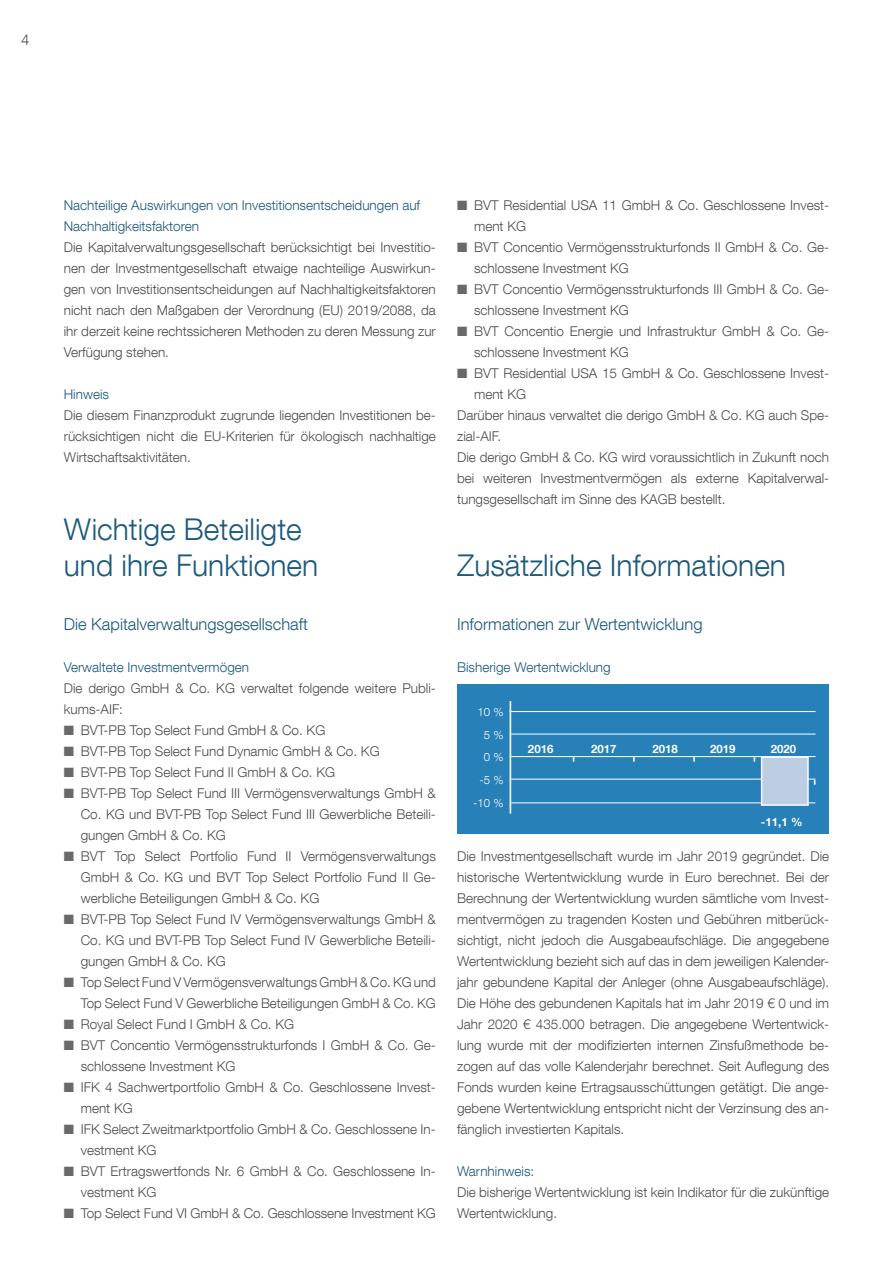
<style>
.page{position:relative;width:893px;height:1263px;background:#fff}
.page>*{position:absolute;margin:0;border:0;box-sizing:border-box;transform-origin:0 0}
.t1{font:300 30px/36px "Helvetica Neue LT Com";color:#1c597c}
.t2{font:300 16.5px "Helvetica Neue LT Com";color:#1c597c}
.t3{font:300 15px "Helvetica Neue LT Com";color:#4b4c4d}
.t4{font:300 13.5px/21px "Helvetica Neue LT Com";color:#4b4c4d}
.t5{font:300 13.5px/21px "Helvetica Neue LT Com";color:#1c597c}
.t6{font:700 11.4px "Helvetica Neue LT Com";color:#fff}
.t7{font:300 11.4px/22.6px "Helvetica Neue LT Com";color:#fff;text-align:right}
.s1{color:#69696c}
</style>
<div class="page">
<div style="left:457px;top:684px;width:371px;height:149px;background:#2781b8"></div>
<hr style="left:509px;top:711px;width:306px;height:1px;background:#fff">
<hr style="left:509px;top:734px;width:306px;height:1px;background:#fff">
<hr style="left:509px;top:756px;width:306px;height:1px;background:#fff">
<hr style="left:509px;top:779px;width:306px;height:1px;background:#fff">
<hr style="left:509px;top:802px;width:306px;height:1px;background:#fff">
<hr style="left:510px;top:701px;width:1px;height:112px;background:#fff">
<div style="left:761px;top:756px;width:48px;height:50px;background:#bccde4;border:1px solid #fff"></div>
<p class="t3" style="left:21px;top:30px;width:10px">4</p>
<p class="t5" style="left:64px;top:194px;width:358px">Nachteilige Auswirkungen von Investitionsentscheidungen auf<br>Nachhaltigkeitsfaktoren</p>
<p class="t4" style="left:64px;top:236px;width:374px;text-align:justify">Die Kapitalverwaltungsgesellschaft berücksichtigt bei Investitio&shy;nen der Investmentgesellschaft etwaige nachteilige Auswirkun&shy;gen von Investitionsentscheidungen auf Nachhaltigkeitsfaktoren nicht nach den Maßgaben der Verordnung (EU) 2019/2088, da ihr derzeit keine rechtssicheren Methoden zu deren Messung zur Verfügung stehen.</p>
<p class="t5" style="left:64px;top:383px;width:47px">Hinweis</p>
<p class="t4" style="left:64px;top:404px;width:374px;text-align:justify">Die diesem Finanzprodukt zugrunde liegenden Investitionen be&shy;rücksichtigen nicht die EU-Kriterien für ökologisch nachhaltige Wirtschaftsaktivitäten.</p>
<h1 class="t1" style="left:64px;top:510px;width:256px">Wichtige Beteiligte und ihre Funktionen</h1>
<p class="t2" style="left:64px;top:614px;width:246px">Die Kapitalverwaltungsgesellschaft</p>
<p class="t5" style="left:64px;top:656px;width:187px">Verwaltete Investmentvermögen</p>
<p class="t4" style="left:64px;top:677px;width:374px">Die derigo GmbH &amp; Co. KG verwaltet folgende weitere Publi&shy;kums-AIF:</p>
<p class="t4" style="left:64px;top:719px;width:263px"><span class="s1">■</span> BVT-PB Top Select Fund GmbH &amp; Co. KG</p>
<p class="t4" style="left:64px;top:740px;width:317px"><span class="s1">■</span> BVT-PB Top Select Fund Dynamic GmbH &amp; Co. KG</p>
<p class="t4" style="left:64px;top:761px;width:273px"><span class="s1">■</span> BVT-PB Top Select Fund II GmbH &amp; Co. KG</p>
<p class="t4" style="left:81px;top:782px;width:357px;text-align:justify;text-indent:-17px"><span class="s1">■</span> BVT-PB Top Select Fund III Vermögensverwaltungs GmbH &amp; Co. KG und BVT-PB Top Select Fund III Gewerbliche Beteili&shy;gungen GmbH &amp; Co. KG</p>
<p class="t4" style="left:81px;top:845px;width:357px;text-align:justify;text-indent:-17px"><span class="s1">■</span> BVT Top Select Portfolio Fund II Vermögensverwaltungs GmbH &amp; Co. KG und BVT Top Select Portfolio Fund II Ge&shy;werbliche Beteiligungen GmbH &amp; Co. KG</p>
<p class="t4" style="left:81px;top:908px;width:357px;text-align:justify;text-indent:-17px"><span class="s1">■</span> BVT-PB Top Select Fund IV Vermögensverwaltungs GmbH &amp; Co. KG und BVT-PB Top Select Fund IV Gewerbliche Beteili&shy;gungen GmbH &amp; Co. KG</p>
<p class="t4" style="left:64px;top:971px;width:374px;text-align:right"><span class="s1">■</span> Top Select Fund V Vermögensverwaltungs GmbH &amp; Co. KG und<br>Top Select Fund V Gewerbliche Beteiligungen GmbH &amp; Co. KG</p>
<p class="t4" style="left:64px;top:1013px;width:232px"><span class="s1">■</span> Royal Select Fund I GmbH &amp; Co. KG</p>
<p class="t4" style="left:81px;top:1034px;width:357px;text-indent:-17px"><span class="s1">■</span> BVT Concentio Vermögensstrukturfonds I GmbH &amp; Co. Ge&shy;schlossene Investment KG</p>
<p class="t4" style="left:81px;top:1076px;width:357px;text-indent:-17px"><span class="s1">■</span> IFK 4 Sachwertportfolio GmbH &amp; Co. Geschlossene Invest&shy;ment KG</p>
<p class="t4" style="left:81px;top:1118px;width:357px;text-indent:-17px"><span class="s1">■</span> IFK Select Zweitmarktportfolio GmbH &amp; Co. Geschlossene In&shy;vestment KG</p>
<p class="t4" style="left:81px;top:1160px;width:357px;text-indent:-17px"><span class="s1">■</span> BVT Ertragswertfonds Nr. 6 GmbH &amp; Co. Geschlossene In&shy;vestment KG</p>
<p class="t4" style="left:64px;top:1202px;width:374px"><span class="s1">■</span> Top Select Fund VI GmbH &amp; Co. Geschlossene Investment KG</p>
<p class="t4" style="left:474px;top:195px;width:357px;text-indent:-17px"><span class="s1">■</span> BVT Residential USA 11 GmbH &amp; Co. Geschlossene Invest&shy;ment KG</p>
<p class="t4" style="left:474px;top:237px;width:357px;text-indent:-17px"><span class="s1">■</span> BVT Concentio Vermögensstrukturfonds II GmbH &amp; Co. Ge&shy;schlossene Investment KG</p>
<p class="t4" style="left:474px;top:279px;width:357px;text-indent:-17px"><span class="s1">■</span> BVT Concentio Vermögensstrukturfonds III GmbH &amp; Co. Ge&shy;schlossene Investment KG</p>
<p class="t4" style="left:474px;top:321px;width:357px;text-indent:-17px"><span class="s1">■</span> BVT Concentio Energie und Infrastruktur GmbH &amp; Co. Ge&shy;schlossene Investment KG</p>
<p class="t4" style="left:457px;top:363px;width:374px"><span class="s1">■</span> BVT Residential USA 15 GmbH &amp; Co. Geschlossene Invest-</p>
<p class="t4" style="left:474px;top:384px;width:54px">ment KG</p>
<p class="t4" style="left:457px;top:405px;width:374px">Darüber hinaus verwaltet die derigo GmbH &amp; Co. KG auch Spe-</p>
<p class="t4" style="left:457px;top:426px;width:46px">zial-AIF.</p>
<p class="t4" style="left:457px;top:447px;width:374px">Die derigo GmbH &amp; Co. KG wird voraussichtlich in Zukunft noch</p>
<p class="t4" style="left:457px;top:468px;width:374px">bei weiteren Investmentvermögen als externe Kapitalverwal-</p>
<p class="t4" style="left:457px;top:489px;width:270px">tungsgesellschaft im Sinne des KAGB bestellt.</p>
<h1 class="t1" style="left:457px;top:547px;width:330px">Zusätzliche Informationen</h1>
<p class="t2" style="left:457px;top:614px;width:247px">Informationen zur Wertentwicklung</p>
<p class="t5" style="left:457px;top:657px;width:155px">Bisherige Wertentwicklung</p>
<p class="t7" style="left:473px;top:701px;width:32px">10 %<br>5 %<br>0 % -5 % -10 %</p>
<p class="t6" style="left:528px;top:742px;width:27px">2016</p>
<p class="t6" style="left:591px;top:742px;width:27px">2017</p>
<p class="t6" style="left:652px;top:742px;width:27px">2018</p>
<p class="t6" style="left:710px;top:742px;width:27px">2019</p>
<p class="t6" style="left:771px;top:742px;width:27px">2020</p>
<p class="t6" style="left:761px;top:815px;width:43px">-11,1 %</p>
<p class="t4" style="left:457px;top:846px;width:374px;text-align:justify">Die Investmentgesellschaft wurde im Jahr 2019 gegründet. Die historische Wertentwicklung wurde in Euro berechnet. Bei der Berechnung der Wertentwicklung wurden sämtliche vom Invest&shy;mentvermögen zu tragenden Kosten und Gebühren mitberück&shy;sichtigt, nicht jedoch die Ausgabeaufschläge. Die angegebene Wertentwicklung bezieht sich auf das in dem jeweiligen Kalender&shy;jahr gebundene Kapital der Anleger (ohne Ausgabeaufschläge).<br>Die Höhe des gebundenen Kapitals hat im Jahr 2019 € 0 und im Jahr 2020 € 435.000 betragen. Die angegebene Wertentwick&shy;lung wurde mit der modifizierten internen Zinsfußmethode be&shy;zogen auf das volle Kalenderjahr berechnet. Seit Auflegung des Fonds wurden keine Ertragsausschüttungen getätigt. Die ange&shy;gebene Wertentwicklung entspricht nicht der Verzinsung des an&shy;fänglich investierten Kapitals.</p>
<p class="t5" style="left:457px;top:1161px;width:79px">Warnhinweis:</p>
<p class="t4" style="left:457px;top:1182px;width:374px">Die bisherige Wertentwicklung ist kein Indikator für die zukünftige<br>Wertentwicklung.</p>
</div>
